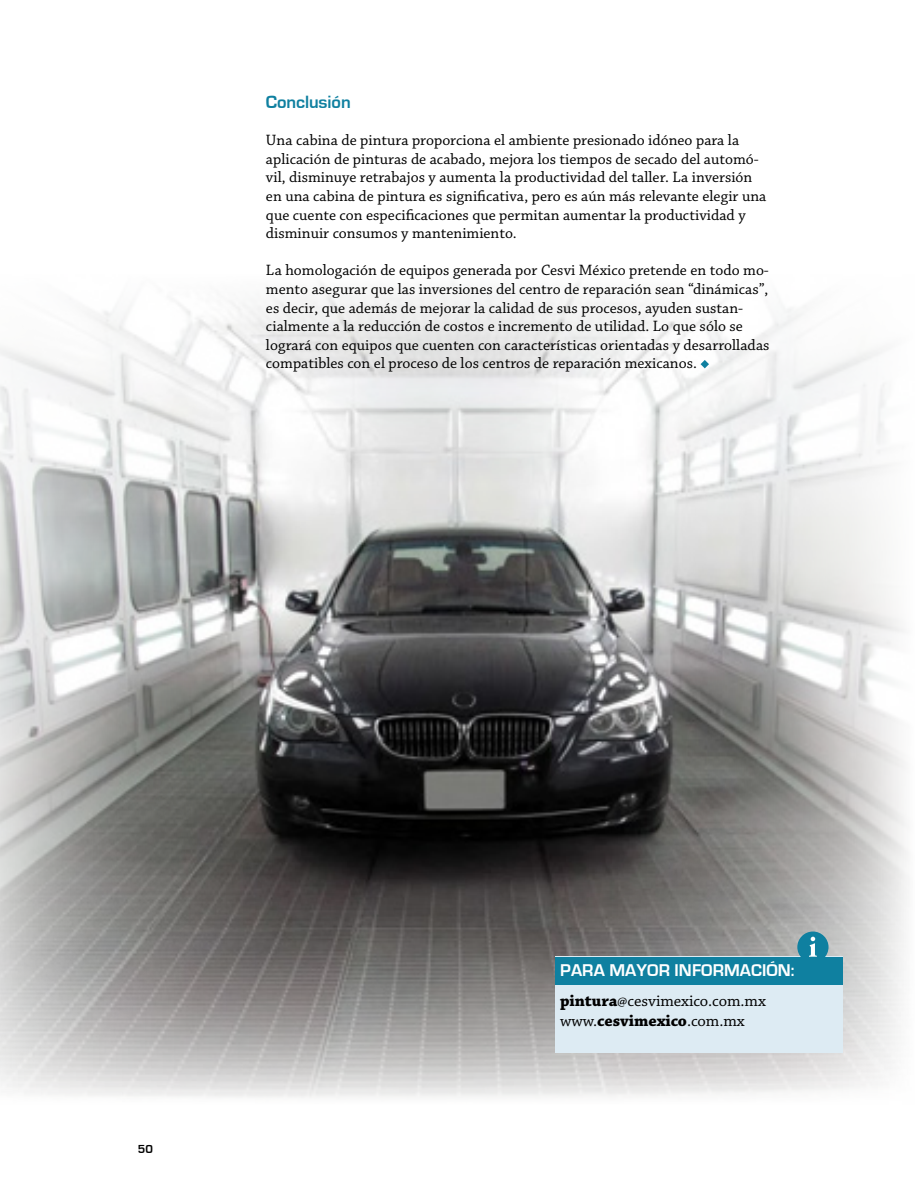
<style>
.page{position:relative;width:915px;height:1191px;background:#fff}
.page>*{position:absolute;margin:0;border:0;box-sizing:border-box;transform-origin:0 0}
.t1{font:700 18.3px "Eurostile";letter-spacing:-.005em;color:#0f80a0}
.t2{font:700 17.55px "Eurostile";letter-spacing:.005em;color:#fff}
.t3{font:16.65px/20.2px "Chaparral Pro";letter-spacing:-.005em;color:#000}
.t4{font:15.75px/18.6px "Chaparral Pro";color:#000}
.t5{font:700 12px "Eurostile";color:#000}
.s1{font-weight:700}
</style>
<div class="page">
<img style="left:0;top:283px;width:908px;height:815px">
<div style="left:555px;top:956px;width:288px;height:96px;background:#ddebf3"></div>
<div style="left:555px;top:956px;width:288px;height:28px;background:#0f80a0"></div>
<div style="left:797px;top:931px;width:31px;height:31px;background:#0f80a0;border-radius:50%"></div>
<svg style="left:809px;top:936px;width:7px;height:20px"></svg>
<svg style="left:700px;top:360px;width:8px;height:8px"></svg>
<p class="t1" style="left:266px;top:92px;width:86px">Conclusión</p>
<p class="t4" style="left:266px;top:131px;width:501px">Una cabina de pintura proporciona el ambiente presionado idóneo para la aplicación de pinturas de acabado, mejora los tiempos de secado del automó&shy;vil, disminuye retrabajos y aumenta la productividad del taller. La inversión en una cabina de pintura es significativa, pero es aún más relevante elegir una que cuente con especificaciones que permitan aumentar la productividad y disminuir consumos y mantenimiento.</p>
<p class="t4" style="left:266px;top:262px;width:505px">La homologación de equipos generada por Cesvi México pretende en todo mo&shy;mento asegurar que las inversiones del centro de reparación sean “dinámicas”, es decir, que además de mejorar la calidad de sus procesos, ayuden sustan&shy;cialmente a la reducción de costos e incremento de utilidad. Lo que sólo se logrará con equipos que cuenten con características orientadas y desarrolladas compatibles con el proceso de los centros de reparación mexicanos.</p>
<p class="t5" style="left:138px;top:1142px;width:17px">50</p>
<p class="t2" style="left:560px;top:960px;width:236px">PARA MAYOR INFORMACIÓN:</p>
<p class="t3" style="left:560px;top:991px;width:207px"><span class="s1">pintura</span>@cesvimexico.com.mx www.<span class="s1">cesvimexico</span>.com.mx</p>
</div>
